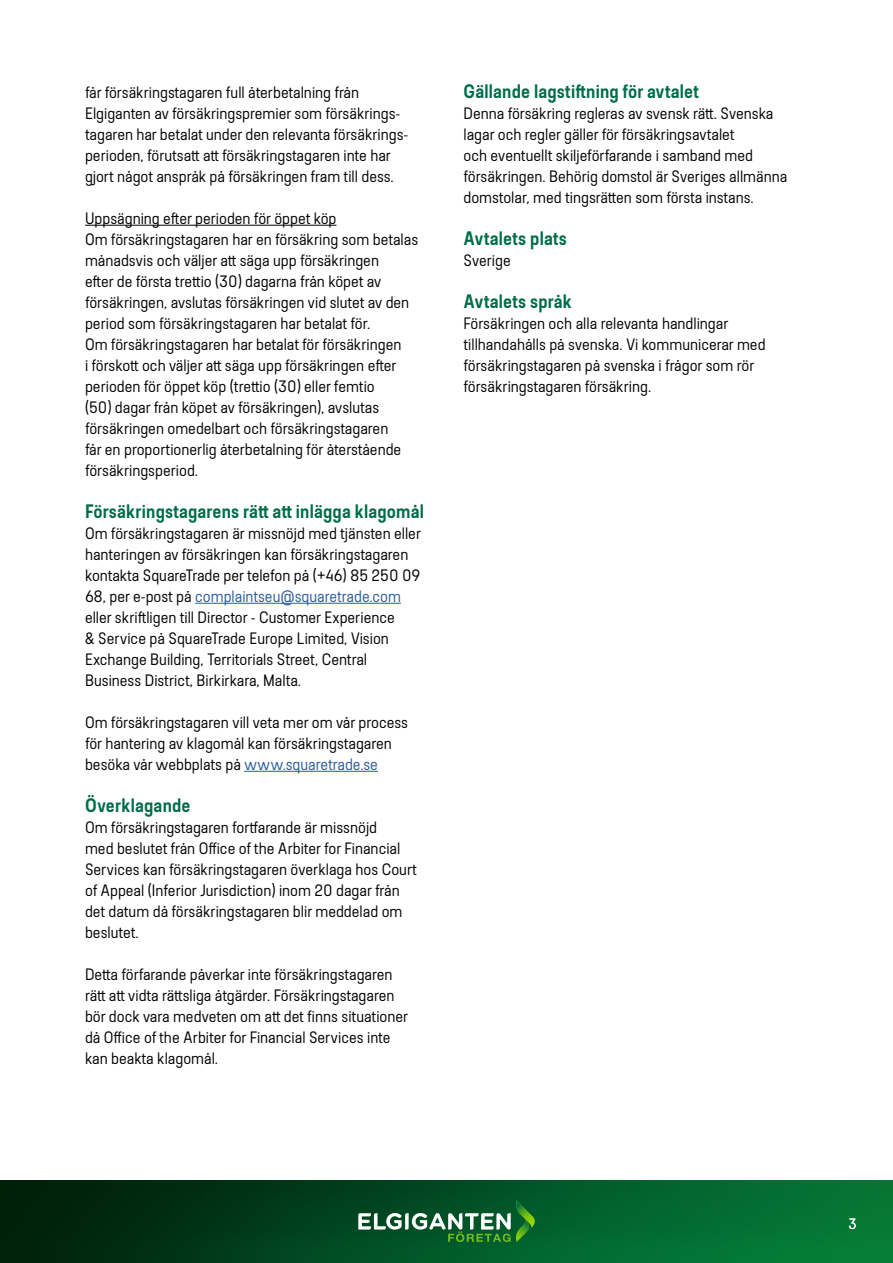
<style>
.page{position:relative;width:893px;height:1263px;background:#fff}
.page>*{position:absolute;margin:0;border:0;box-sizing:border-box;transform-origin:0 0}
.t1{font:600 19.5px "Elkjop Bodytext";letter-spacing:.01em;color:#006d47}
.t2{font:16.5px/21px "Elkjop Bodytext";color:#000}
.t3{font:15px "Elkjop Bodytext";color:#fff}
.s1{color:#275b9b}
</style>
<div class="page">
<img style="left:0;top:1180px;width:893px;height:83px">
<svg style="left:358px;top:1200px;width:177px;height:42px"></svg>
<hr style="left:85px;top:225px;width:251px;height:1px;background:#000">
<hr style="left:195px;top:603px;width:206px;height:1px;background:#275b9b">
<hr style="left:244px;top:771px;width:134px;height:1px;background:#275b9b">
<p class="t2" style="left:85px;top:82px;width:324px">får försäkringstagaren full återbetalning från Elgiganten av försäkringspremier som försäkrings&shy;tagaren har betalat under den relevanta försäkrings&shy;perioden, förutsatt att försäkringstagaren inte har gjort något anspråk på försäkringen fram till dess.</p>
<p class="t2" style="left:85px;top:208px;width:335px">Uppsägning efter perioden för öppet köp<br>Om försäkringstagaren har en försäkring som betalas månadsvis och väljer att säga upp försäkringen<br>efter de första trettio (30) dagarna från köpet av försäkringen, avslutas försäkringen vid slutet av den period som försäkringstagaren har betalat för.<br>Om försäkringstagaren har betalat för försäkringen<br>i förskott och väljer att säga upp försäkringen efter perioden för öppet köp (trettio (30) eller femtio<br>(50) dagar från köpet av försäkringen), avslutas försäkringen omedelbart och försäkringstagaren<br>får en proportionerlig återbetalning för återstående försäkringsperiod.</p>
<p class="t1" style="left:85px;top:500px;width:341px">Försäkringstagarens rätt att inlägga klagomål</p>
<p class="t2" style="left:85px;top:523px;width:338px">Om försäkringstagaren är missnöjd med tjänsten eller hanteringen av försäkringen kan försäkringstagaren kontakta SquareTrade per telefon på (+46) 85 250 09<br>68, per e-post på <span class="s1">complaintseu@squaretrade.com </span>eller skriftligen till Director - Customer Experience<br>&amp; Service på SquareTrade Europe Limited, Vision Exchange Building, Territorials Street, Central Business District, Birkirkara, Malta.</p>
<p class="t2" style="left:85px;top:712px;width:325px">Om försäkringstagaren vill veta mer om vår process för hantering av klagomål kan försäkringstagaren besöka vår webbplats på <span class="s1">www.squaretrade.se</span></p>
<p class="t1" style="left:85px;top:794px;width:107px">Överklagande</p>
<p class="t2" style="left:85px;top:817px;width:333px">Om försäkringstagaren fortfarande är missnöjd<br>med beslutet från Office of the Arbiter for Financial Services kan försäkringstagaren överklaga hos Court of Appeal (Inferior Jurisdiction) inom 20 dagar från det datum då försäkringstagaren blir meddelad om beslutet.</p>
<p class="t2" style="left:85px;top:964px;width:325px">Detta förfarande påverkar inte försäkringstagaren rätt att vidta rättsliga åtgärder. Försäkringstagaren bör dock vara medveten om att det finns situationer då Office of the Arbiter for Financial Services inte kan beakta klagomål.</p>
<p class="t1" style="left:463px;top:80px;width:237px">Gällande lagstiftning för avtalet</p>
<p class="t2" style="left:463px;top:103px;width:325px">Denna försäkring regleras av svensk rätt. Svenska lagar och regler gäller för försäkringsavtalet<br>och eventuellt skiljeförfarande i samband med försäkringen. Behörig domstol är Sveriges allmänna domstolar, med tingsrätten som första instans.</p>
<p class="t1" style="left:463px;top:227px;width:105px">Avtalets plats</p>
<p class="t2" style="left:463px;top:250px;width:49px">Sverige</p>
<p class="t1" style="left:463px;top:290px;width:110px">Avtalets språk</p>
<p class="t2" style="left:463px;top:313px;width:304px">Försäkringen och alla relevanta handlingar tillhandahålls på svenska. Vi kommunicerar med försäkringstagaren på svenska i frågor som rör försäkringstagaren försäkring.</p>
<p class="t3" style="left:849px;top:1216px;width:10px">3</p>
</div>
